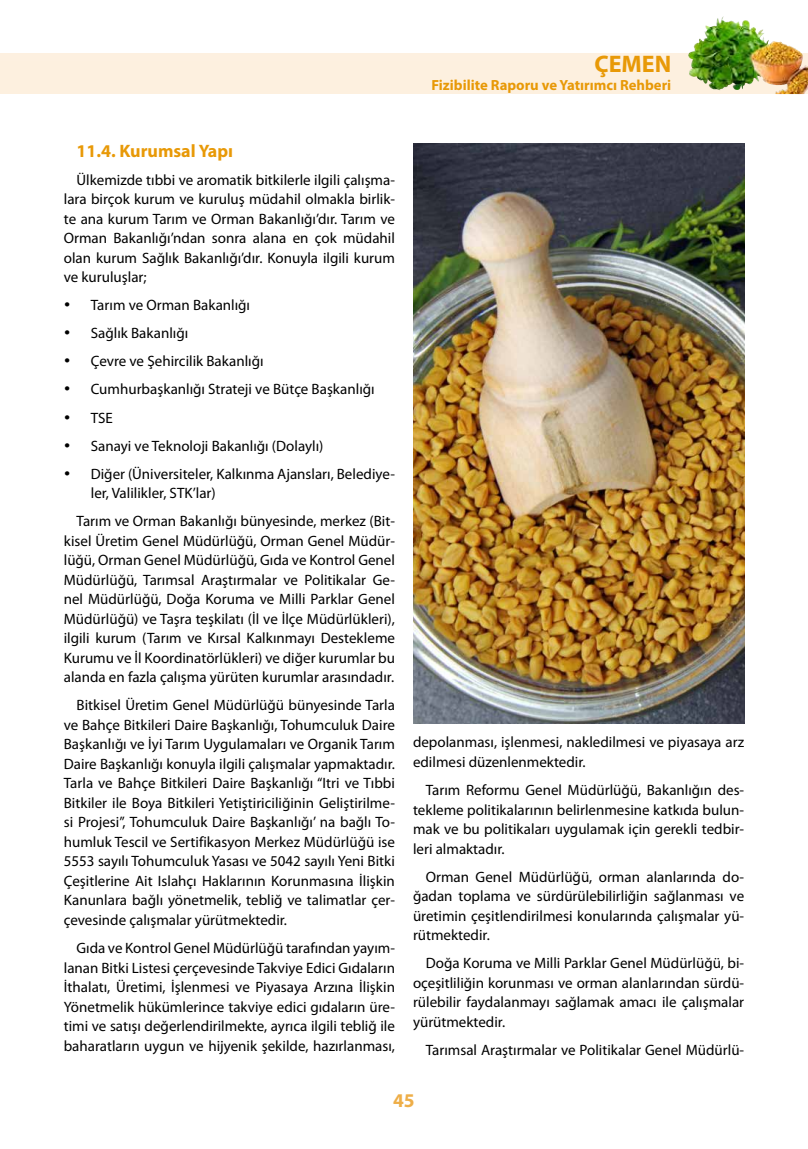
<style>
.page{position:relative;width:808px;height:1149px;background:#fff}
.page>*{position:absolute;margin:0;border:0;box-sizing:border-box;transform-origin:0 0}
.t1{font:700 24px "Myriad Pro";color:#e89907}
.t2{font:700 19.5px "Myriad Pro";color:#eeae48}
.t3{font:700 18px "Myriad Pro";color:#e89907}
.t4{font:15px/19.5px "Myriad Pro";color:#000;text-align:justify}
.t5{font:700 14.7px "Myriad Pro";color:#e89907}
</style>
<div class="page">
<div style="left:0;top:53px;width:808px;height:41px;background:#fdf0df"></div>
<img style="left:688px;top:18px;width:120px;height:76px">
<img style="left:413px;top:143px;width:331px;height:580px">
<h1 class="t1" style="left:594px;top:49px;width:78px">ÇEMEN</h1>
<p class="t5" style="left:431px;top:76px;width:241px">Fizibilite Raporu ve Yatırımcı Rehberi</p>
<p class="t3" style="left:77px;top:139px;width:158px">11.4. Kurumsal Yapı</p>
<p class="t4" style="left:64px;top:170px;width:333px;text-indent:13px">Ülkemizde tıbbi ve aromatik bitkilerle ilgili çalışma&shy;lara birçok kurum ve kuruluş müdahil olmakla birlik&shy;te ana kurum Tarım ve Orman Bakanlığı’dır. Tarım ve Orman Bakanlığı’ndan sonra alana en çok müdahil olan kurum Sağlık Bakanlığı’dır. Konuyla ilgili kurum ve kuruluşlar;</p>
<p class="t4" style="left:64px;top:295px;width:188px">• Tarım ve Orman Bakanlığı</p>
<p class="t4" style="left:64px;top:323px;width:126px">• Sağlık Bakanlığı</p>
<p class="t4" style="left:64px;top:351px;width:201px">• Çevre ve Şehircilik Bakanlığı</p>
<p class="t4" style="left:64px;top:379px;width:312px">• Cumhurbaşkanlığı Strateji ve Bütçe Başkanlığı</p>
<p class="t4" style="left:64px;top:407px;width:51px">• TSE</p>
<p class="t4" style="left:64px;top:435px;width:261px">• Sanayi ve Teknoloji Bakanlığı (Dolaylı)</p>
<p class="t4" style="left:91px;top:463px;width:306px;text-indent:-27px">• Diğer (Üniversiteler, Kalkınma Ajansları, Belediye&shy;ler, Valilikler, STK’lar)</p>
<p class="t4" style="left:64px;top:511px;width:333px;text-indent:13px">Tarım ve Orman Bakanlığı bünyesinde, merkez (Bit&shy;kisel Üretim Genel Müdürlüğü, Orman Genel Müdür&shy;lüğü, Orman Genel Müdürlüğü, Gıda ve Kontrol Genel Müdürlüğü, Tarımsal Araştırmalar ve Politikalar Ge&shy;nel Müdürlüğü, Doğa Koruma ve Milli Parklar Genel Müdürlüğü) ve Taşra teşkilatı (İl ve İlçe Müdürlükleri), ilgili kurum (Tarım ve Kırsal Kalkınmayı Destekleme Kurumu ve İl Koordinatörlükleri) ve diğer kurumlar bu alanda en fazla çalışma yürüten kurumlar arasındadır.</p>
<p class="t4" style="left:64px;top:695px;width:333px;text-indent:13px">Bitkisel Üretim Genel Müdürlüğü bünyesinde Tarla ve Bahçe Bitkileri Daire Başkanlığı, Tohumculuk Daire Başkanlığı ve İyi Tarım Uygulamaları ve Organik Tarım Daire Başkanlığı konuyla ilgili çalışmalar yapmaktadır.<br>Tarla ve Bahçe Bitkileri Daire Başkanlığı “Itri ve Tıbbi Bitkiler ile Boya Bitkileri Yetiştiriciliğinin Geliştirilme&shy;si Projesi”, Tohumculuk Daire Başkanlığı’ na bağlı To&shy;humluk Tescil ve Sertifikasyon Merkez Müdürlüğü ise 5553 sayılı Tohumculuk Yasası ve 5042 sayılı Yeni Bitki Çeşitlerine Ait Islahçı Haklarının Korunmasına İlişkin Kanunlara bağlı yönetmelik, tebliğ ve talimatlar çer&shy;çevesinde çalışmalar yürütmektedir.</p>
<p class="t4" style="left:64px;top:937px;width:333px;text-indent:13px">Gıda ve Kontrol Genel Müdürlüğü tarafından yayım&shy;lanan Bitki Listesi çerçevesinde Takviye Edici Gıdaların İthalatı, Üretimi, İşlenmesi ve Piyasaya Arzına İlişkin Yönetmelik hükümlerince takviye edici gıdaların üre&shy;timi ve satışı değerlendirilmekte, ayrıca ilgili tebliğ ile baharatların uygun ve hijyenik şekilde, hazırlanması,</p>
<p class="t4" style="left:413px;top:732px;width:333px">depolanması, işlenmesi, nakledilmesi ve piyasaya arz edilmesi düzenlenmektedir.</p>
<p class="t4" style="left:413px;top:779px;width:333px;text-indent:13px">Tarım Reformu Genel Müdürlüğü, Bakanlığın des&shy;tekleme politikalarının belirlenmesine katkıda bulun&shy;mak ve bu politikaları uygulamak için gerekli tedbir&shy;leri almaktadır.</p>
<p class="t4" style="left:413px;top:866px;width:333px;text-indent:13px">Orman Genel Müdürlüğü, orman alanlarında do&shy;ğadan toplama ve sürdürülebilirliğin sağlanması ve üretimin çeşitlendirilmesi konularında çalışmalar yü&shy;rütmektedir.</p>
<p class="t4" style="left:413px;top:952px;width:333px;text-indent:13px">Doğa Koruma ve Milli Parklar Genel Müdürlüğü, bi&shy;oçeşitliliğin korunması ve orman alanlarından sürdü&shy;rülebilir faydalanmayı sağlamak amacı ile çalışmalar yürütmektedir.</p>
<p class="t4" style="left:426px;top:1039px;width:320px">Tarımsal Araştırmalar ve Politikalar Genel Müdürlü-</p>
<h2 class="t2" style="left:393px;top:1087px;width:23px">45</h2>
</div>
